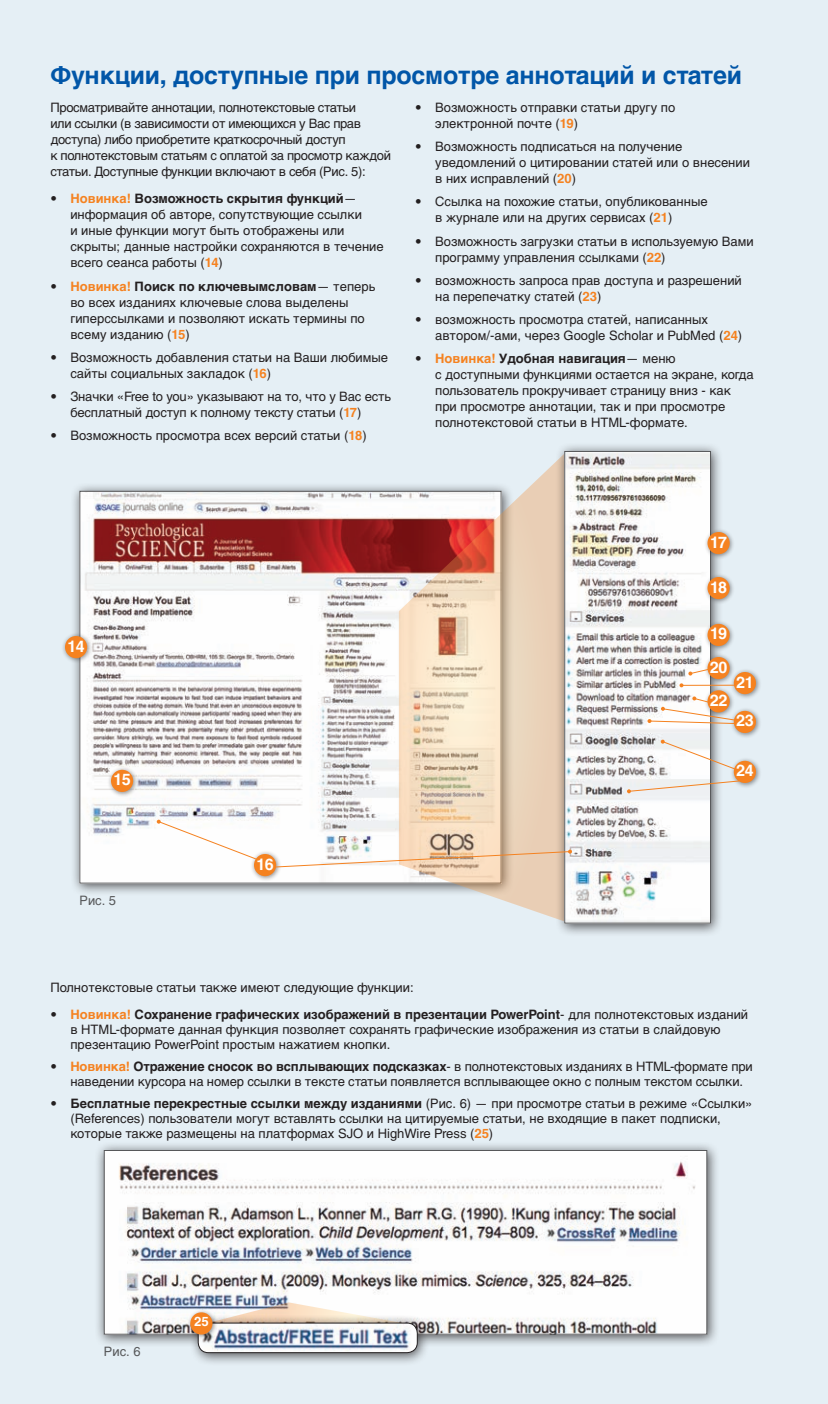
<style>
.page{position:relative;width:828px;height:1404px;background:#e5eff5}
.page>*{position:absolute;margin:0;border:0;box-sizing:border-box;transform-origin:0 0}
.Subhead_small{font:700 25px "Helvetica LTCYR";letter-spacing:-.01em;color:#0156a8}
.description{font:700 16px "Helvetica LTCYR";letter-spacing:-.04em;color:#fff}
.bullets{font:13px/16px "Helvetica LTCYR";color:#231f20}
.description-2{font:13px/16px "Helvetica LTCYR";letter-spacing:-.025em;color:#231f20}
.description-3{font:13px "Helvetica LTCYR";color:#231f20}
.t1{font:13px "Helvetica LTCYR";color:#57585a}
.description-4{font:700 13px "Helvetica LTCYR";color:#fff}
.s1{font-weight:700;color:#f58220}
.s2{font-weight:700}
</style>
<div class="page">
<div style="left:70px;top:482px;width:444px;height:415px;background:#231f20;opacity:.75"></div>
<img style="left:81px;top:493px;width:318px;height:389px">
<svg style="left:399px;top:463px;width:156px;height:455px;background:#e4cab7"></svg>
<div style="left:555px;top:442px;width:169px;height:495px;background:#231f20;opacity:.75"></div>
<img style="left:566px;top:453px;width:143px;height:469px">
<div style="left:564px;top:451px;width:147px;height:473px;border:1px solid #57585a"></div>
<div style="left:95px;top:1141px;width:625px;height:207px;background:#231f20;opacity:.75"></div>
<img style="left:106px;top:1152px;width:599px;height:181px">
<div style="left:104px;top:1150px;width:603px;height:185px;border:1px solid #57585a"></div>
<svg style="left:204px;top:1302px;width:206px;height:12px;background:#e4e0de"></svg>
<div style="left:189px;top:1314px;width:241px;height:52px;background:#231f20;opacity:.75"></div>
<img style="left:198px;top:1323px;width:219px;height:30px">
<div style="left:198px;top:1323px;width:219px;height:30px;border:1px solid #231f20;border-radius:10px"></div>
<div style="left:730px;top:757px;width:32px;height:32px;background:#231f20;opacity:.5"></div>
<div style="left:734px;top:761px;width:22px;height:22px;background:#f58220;border-radius:50%"></div>
<div style="left:730px;top:707px;width:32px;height:32px;background:#231f20;opacity:.5"></div>
<div style="left:734px;top:711px;width:22px;height:22px;background:#f58220;border-radius:50%"></div>
<div style="left:187px;top:1309px;width:31px;height:31px;background:#231f20;opacity:.5"></div>
<div style="left:190px;top:1312px;width:22px;height:23px;background:#f58220;border-radius:50%"></div>
<div style="left:61px;top:632px;width:32px;height:32px;background:#231f20;opacity:.5"></div>
<div style="left:65px;top:636px;width:22px;height:22px;background:#f58220;border-radius:50%"></div>
<div style="left:107px;top:766px;width:32px;height:32px;background:#231f20;opacity:.5"></div>
<div style="left:111px;top:770px;width:22px;height:22px;background:#f58220;border-radius:50%"></div>
<div style="left:250px;top:850px;width:32px;height:32px;background:#231f20;opacity:.5"></div>
<div style="left:254px;top:854px;width:22px;height:22px;background:#f58220;border-radius:50%"></div>
<div style="left:704px;top:528px;width:32px;height:32px;background:#231f20;opacity:.5"></div>
<div style="left:708px;top:532px;width:22px;height:22px;background:#f58220;border-radius:50%"></div>
<div style="left:704px;top:573px;width:32px;height:32px;background:#231f20;opacity:.5"></div>
<div style="left:708px;top:577px;width:22px;height:22px;background:#f58220;border-radius:50%"></div>
<div style="left:704px;top:620px;width:32px;height:32px;background:#231f20;opacity:.5"></div>
<div style="left:708px;top:624px;width:22px;height:22px;background:#f58220;border-radius:50%"></div>
<div style="left:704px;top:653px;width:32px;height:32px;background:#231f20;opacity:.5"></div>
<div style="left:708px;top:657px;width:22px;height:22px;background:#f58220;border-radius:50%"></div>
<div style="left:730px;top:668px;width:32px;height:32px;background:#231f20;opacity:.5"></div>
<div style="left:734px;top:672px;width:22px;height:22px;background:#f58220;border-radius:50%"></div>
<div style="left:704px;top:687px;width:32px;height:31px;background:#231f20;opacity:.5"></div>
<svg style="left:708px;top:690px;width:22px;height:22px"></svg>
<div style="left:157px;top:820px;width:100px;height:40px;background:#fefefe"></div>
<svg style="left:274px;top:850px;width:298px;height:18px;background:#eed8c3"></svg>
<hr style="left:682px;top:685px;width:54px;height:1px;background:#f58220">
<svg style="left:680px;top:683px;width:4px;height:4px"></svg>
<svg style="left:661px;top:740px;width:75px;height:30px"></svg>
<svg style="left:627px;top:780px;width:113px;height:13px"></svg>
<svg style="left:688px;top:668px;width:21px;height:8px"></svg>
<svg style="left:647px;top:696px;width:89px;height:29px;background:#e8d1be"></svg>
<p class="Subhead_small" style="left:50px;top:61px;width:693px">Функции, доступные при просмотре аннотаций и статей</p>
<p class="description-2" style="left:50px;top:99px;width:342px">Просматривайте аннотации, полнотекстовые статьи<br>или ссылки (в зависимости от имеющихся у Вас прав доступа) либо приобретите краткосрочный доступ<br>к полнотекстовым статьям с оплатой за просмотр каждой статьи. Доступные функции включают в себя (Рис. 5):</p>
<p class="bullets" style="left:70px;top:191px;width:315px;text-indent:-20px">• <span class="s1">Новинка!</span> <span class="s2">Возможность скрытия функций</span>— информация об авторе, сопутствующие ссылки<br>и иные функции могут быть отображены или скрыты; данные настройки сохраняются в течение всего сеанса работы (<span class="s1">14</span>)</p>
<p class="bullets" style="left:70px;top:278px;width:306px;text-indent:-20px">• <span class="s1">Новинка!</span> <span class="s2">Поиск по ключевымсловам</span>— теперь во всех изданиях ключевые слова выделены гиперссылками и позволяют искать термины по всему изданию (<span class="s1">15</span>)</p>
<p class="bullets" style="left:70px;top:349px;width:319px;text-indent:-20px">• Возможность добавления статьи на Ваши любимые сайты социальных закладок (<span class="s1">16</span>)</p>
<p class="bullets" style="left:70px;top:389px;width:322px;text-indent:-20px">• Значки «Free to you» указывают на то, что у Вас есть бесплатный доступ к полному тексту статьи (<span class="s1">17</span>)</p>
<p class="bullets" style="left:50px;top:428px;width:318px">• Возможность просмотра всех версий статьи (<span class="s1">18</span>)</p>
<p class="bullets" style="left:435px;top:99px;width:242px;text-indent:-20px">• Возможность отправки статьи другу по электронной почте (<span class="s1">19</span>)</p>
<p class="bullets" style="left:435px;top:139px;width:316px;text-indent:-20px">• Возможность подписаться на получение уведомлений о цитировании статей или о внесении в них исправлений (<span class="s1">20</span>)</p>
<p class="bullets" style="left:435px;top:194px;width:274px;text-indent:-20px">• Ссылка на похожие статьи, опубликованные в журнале или на других сервисах (<span class="s1">21</span>)</p>
<p class="bullets" style="left:435px;top:233px;width:320px;text-indent:-20px">• Возможность загрузки статьи в используемую Вами программу управления ссылками (<span class="s1">22</span>)</p>
<p class="bullets" style="left:435px;top:272px;width:308px;text-indent:-20px">• возможность запроса прав доступа и разрешений на перепечатку статей (<span class="s1">23</span>)</p>
<p class="bullets" style="left:435px;top:311px;width:309px;text-indent:-20px">• возможность просмотра статей, написанных автором/-ами, через Google Scholar и PubMed (<span class="s1">24</span>)</p>
<p class="bullets" style="left:435px;top:351px;width:320px;text-indent:-20px">• <span class="s1">Новинка!</span> <span class="s2">Удобная навигация</span>— меню<br>с доступными функциями остается на экране, когда пользователь прокручивает страницу вниз - как при просмотре аннотации, так и при просмотре полнотекстовой статьи в HTML-формате.</p>
<p class="description" style="left:68px;top:637px;width:19px">14</p>
<p class="description" style="left:114px;top:771px;width:19px">15</p>
<p class="t1" style="left:79px;top:894px;width:38px">Рис. 5</p>
<p class="description" style="left:257px;top:855px;width:19px">16</p>
<p class="description" style="left:710px;top:533px;width:19px">17</p>
<p class="description" style="left:710px;top:578px;width:19px">18</p>
<p class="description" style="left:710px;top:625px;width:19px">19</p>
<p class="description" style="left:710px;top:658px;width:19px">20</p>
<p class="description" style="left:710px;top:691px;width:19px">22</p>
<p class="description" style="left:736px;top:673px;width:19px">21</p>
<p class="description" style="left:736px;top:712px;width:19px">23</p>
<p class="description" style="left:736px;top:762px;width:19px">24</p>
<p class="description-3" style="left:50px;top:981px;width:365px">Полнотекстовые статьи также имеют следующие функции:</p>
<p class="bullets" style="left:70px;top:1007px;width:679px;line-height:15px;text-indent:-20px">• <span class="s1">Новинка!</span> <span class="s2">Сохранение графических изображений в презентации PowerPoint</span>- для полнотекстовых изданий в HTML-формате данная функция позволяет сохранять графические изображения из статьи в слайдовую презентацию PowerPoint простым нажатием кнопки.</p>
<p class="bullets" style="left:70px;top:1059px;width:684px;line-height:15px;text-indent:-20px">• <span class="s1">Новинка!</span> <span class="s2">Отражение сносок во всплывающих подсказках</span>- в полнотекстовых изданиях в HTML-формате при наведении курсора на номер ссылки в тексте статьи появляется всплывающее окно с полным текстом ссылки.</p>
<p class="bullets" style="left:70px;top:1096px;width:684px;line-height:15px;text-indent:-20px">• <span class="s2">Бесплатные перекрестные ссылки между изданиями</span> (Рис. 6) — при просмотре статьи в режиме «Ссылки» (References) пользователи могут вставлять ссылки на цитируемые статьи, не входящие в пакет подписки, которые также размещены на платформах SJO и HighWire Press (<span class="s1">25</span>)</p>
<p class="t1" style="left:104px;top:1344px;width:38px">Рис. 6</p>
<p class="description-4" style="left:194px;top:1314px;width:16px">25</p>
</div>
